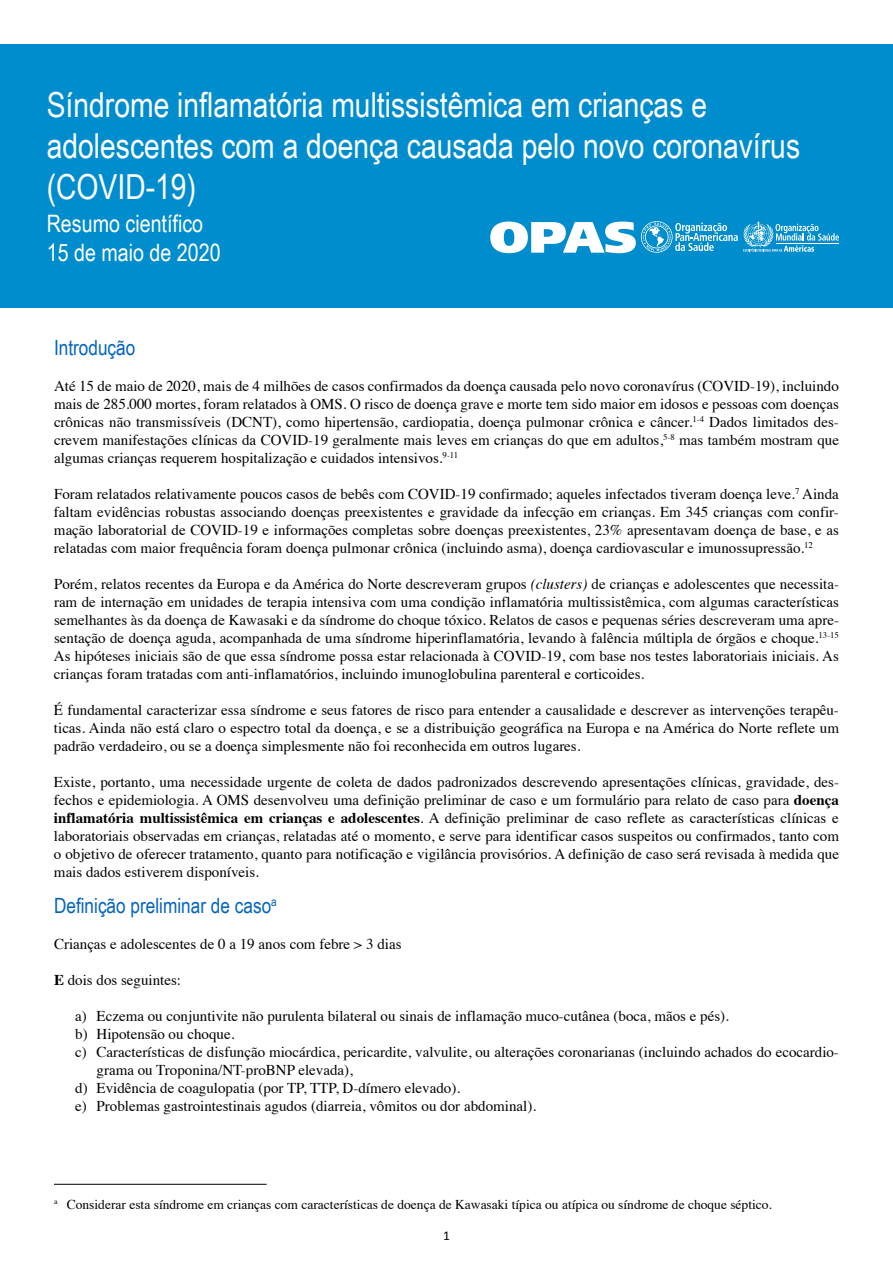
<style>
.page{position:relative;width:893px;height:1263px;background:#fff}
.page>*{position:absolute;margin:0;border:0;box-sizing:border-box;transform-origin:0 0}
.t1{font:34.5px/41.4px "Arial Narrow";color:#fff}
.t2{font:24px/28.8px "Arial Narrow";color:#fff}
.t3{font:21px "Arial Narrow";color:#0563c1}
.t4{font:15px/18px "Times";color:#000;text-align:justify}
.t5{font:13.5px "Times";color:#000}
.t6{font:13.5px "Calibri";color:#000}
.s1{font-style:italic}
.s2{font-weight:700}
</style>
<div class="page">
<div style="left:0;top:45px;width:893px;height:263px;background:#008dcd"></div>
<svg style="left:490px;top:221px;width:349px;height:32px"></svg>
<hr style="left:54px;top:1184px;width:213px;height:1px;background:#000">
<h1 class="t1" style="left:47px;top:82px;width:755px">Síndrome inflamatória multissistêmica em crianças e adolescentes com a doença causada pelo novo coronavírus (COVID-19)</h1>
<h2 class="t2" style="left:47px;top:209px;width:175px">Resumo científico<br>15 de maio de 2020</h2>
<h3 class="t3" style="left:54px;top:332px;width:83px">Introdução</h3>
<p class="t4" style="left:54px;top:376px;width:786px">Até 15 de maio de 2020, mais de 4 milhões de casos confirmados da doença causada pelo novo coronavírus (COVID-19), incluindo mais de 285.000 mortes, foram relatados à OMS. O risco de doença grave e morte tem sido maior em idosos e pessoas com doenças crônicas não transmissíveis (DCNT), como hipertensão, cardiopatia, doença pulmonar crônica e câncer.<sup>1-4</sup> Dados limitados des&shy;crevem manifestações clínicas da COVID-19 geralmente mais leves em crianças do que em adultos,<sup>5-8</sup> mas também mostram que algumas crianças requerem hospitalização e cuidados intensivos.<sup>9-11</sup></p>
<p class="t4" style="left:54px;top:484px;width:786px">Foram relatados relativamente poucos casos de bebês com COVID-19 confirmado; aqueles infectados tiveram doença leve.<sup>7</sup> Ainda faltam evidências robustas associando doenças preexistentes e gravidade da infecção em crianças. Em 345 crianças com confir&shy;mação laboratorial de COVID-19 e informações completas sobre doenças preexistentes, 23% apresentavam doença de base, e as relatadas com maior frequência foram doença pulmonar crônica (incluindo asma), doença cardiovascular e imunossupressão.<sup>12</sup></p>
<p class="t4" style="left:54px;top:574px;width:786px">Porém, relatos recentes da Europa e da América do Norte descreveram grupos <span class="s1">(clusters)</span> de crianças e adolescentes que necessita&shy;ram de internação em unidades de terapia intensiva com uma condição inflamatória multissistêmica, com algumas características semelhantes às da doença de Kawasaki e da síndrome do choque tóxico. Relatos de casos e pequenas séries descreveram uma apre&shy;sentação de doença aguda, acompanhada de uma síndrome hiperinflamatória, levando à falência múltipla de órgãos e choque.<sup>13-15<br></sup>As hipóteses iniciais são de que essa síndrome possa estar relacionada à COVID-19, com base nos testes laboratoriais iniciais. As crianças foram tratadas com anti-inflamatórios, incluindo imunoglobulina parenteral e corticoides.</p>
<p class="t4" style="left:54px;top:700px;width:786px">É fundamental caracterizar essa síndrome e seus fatores de risco para entender a causalidade e descrever as intervenções terapêu&shy;ticas. Ainda não está claro o espectro total da doença, e se a distribuição geográfica na Europa e na América do Norte reflete um padrão verdadeiro, ou se a doença simplesmente não foi reconhecida em outros lugares.</p>
<p class="t4" style="left:54px;top:772px;width:786px">Existe, portanto, uma necessidade urgente de coleta de dados padronizados descrevendo apresentações clínicas, gravidade, des&shy;fechos e epidemiologia. A OMS desenvolveu uma definição preliminar de caso e um formulário para relato de caso para <span class="s2">doença inflamatória multissistêmica em crianças e adolescentes</span>. A definição preliminar de caso reflete as características clínicas e laboratoriais observadas em crianças, relatadas até o momento, e serve para identificar casos suspeitos ou confirmados, tanto com o objetivo de oferecer tratamento, quanto para notificação e vigilância provisórios. A definição de caso será revisada à medida que mais dados estiverem disponíveis.</p>
<h3 class="t3" style="left:54px;top:890px;width:224px">Definição preliminar de caso<sup>a</sup></h3>
<p class="t4" style="left:54px;top:934px;width:349px">Crianças e adolescentes de 0 a 19 anos com febre &gt; 3 dias</p>
<p class="t4" style="left:54px;top:970px;width:129px"><span class="s2">E</span> dois dos seguintes:</p>
<p class="t4" style="left:75px;top:1006px;width:655px">a) Eczema ou conjuntivite não purulenta bilateral ou sinais de inflamação muco-cutânea (boca, mãos e pés).</p>
<p class="t4" style="left:75px;top:1024px;width:161px">b) Hipotensão ou choque.</p>
<p class="t4" style="left:75px;top:1042px;width:765px">c) Características de disfunção miocárdica, pericardite, valvulite, ou alterações coronarianas (incluindo achados do ecocardio-</p>
<p class="t4" style="left:97px;top:1060px;width:258px">grama ou Troponina/NT-proBNP elevada),</p>
<p class="t4" style="left:75px;top:1078px;width:386px">d) Evidência de coagulopatia (por TP, TTP, D-dímero elevado).</p>
<p class="t4" style="left:75px;top:1096px;width:462px">e) Problemas gastrointestinais agudos (diarreia, vômitos ou dor abdominal).</p>
<p class="t5" style="left:54px;top:1192px;width:719px"><sup>a</sup> Considerar esta síndrome em crianças com características de doença de Kawasaki típica ou atípica ou síndrome de choque séptico.</p>
<p class="t6" style="left:443px;top:1227px;width:8px">1</p>
</div>
